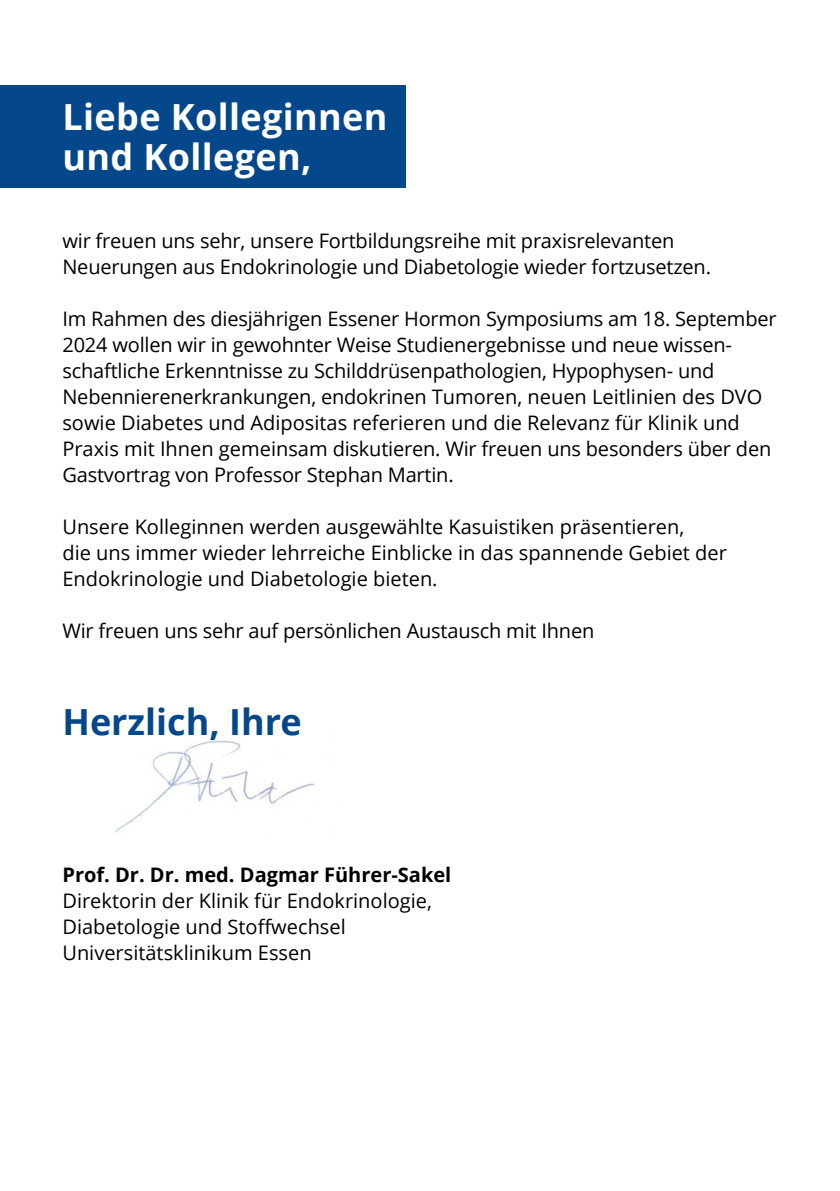
<style>
.page{position:relative;width:840px;height:1191px;background:#fff}
.page>*{position:absolute;margin:0;border:0;box-sizing:border-box;transform-origin:0 0}
.t1{font:700 36px/40px "Open Sans";letter-spacing:.01em;color:#fff}
.t2{font:700 36px "Open Sans";color:#04488b}
.t3{font:20px/26px "Open Sans";letter-spacing:-.01em;color:#000}
.t4{font:700 20px "Open Sans";color:#000}
</style>
<div class="page">
<div style="left:0;top:85px;width:405px;height:102px;background:#04488b"></div>
<img style="left:115px;top:740px;width:200px;height:92px">
<h1 class="t1" style="left:62px;top:96px;width:326px">Liebe Kolleginnen und Kollegen,</h1>
<p class="t3" style="left:62px;top:227px;width:649px">wir freuen uns sehr, unsere Fortbildungsreihe mit praxisrelevanten<br>Neuerungen aus Endokrinologie und Diabetologie wieder fortzusetzen.</p>
<p class="t3" style="left:62px;top:305px;width:715px">Im Rahmen des diesjährigen Essener Hormon Symposiums am 18. September 2024 wollen wir in gewohnter Weise Studienergebnisse und neue wissen&shy;schaftliche Erkenntnisse zu Schilddrüsenpathologien, Hypophysen- und Nebennierenerkrankungen, endokrinen Tumoren, neuen Leitlinien des DVO sowie Diabetes und Adipositas referieren und die Relevanz für Klinik und Praxis mit Ihnen gemeinsam diskutieren. Wir freuen uns besonders über den Gastvortrag von Professor Stephan Martin.</p>
<p class="t3" style="left:62px;top:513px;width:665px">Unsere Kolleginnen werden ausgewählte Kasuistiken präsentieren,<br>die uns immer wieder lehrreiche Einblicke in das spannende Gebiet der<br>Endokrinologie und Diabetologie bieten.</p>
<p class="t3" style="left:62px;top:617px;width:533px">Wir freuen uns sehr auf persönlichen Austausch mit Ihnen</p>
<h1 class="t2" style="left:62px;top:696px;width:241px">Herzlich, Ihre</h1>
<p class="t4" style="left:62px;top:860px;width:390px">Prof. Dr. Dr. med. Dagmar Führer-Sakel</p>
<p class="t3" style="left:62px;top:887px;width:371px">Direktorin der Klinik für Endokrinologie,<br>Diabetologie und Stoffwechsel<br>Universitätsklinikum Essen</p>
</div>
